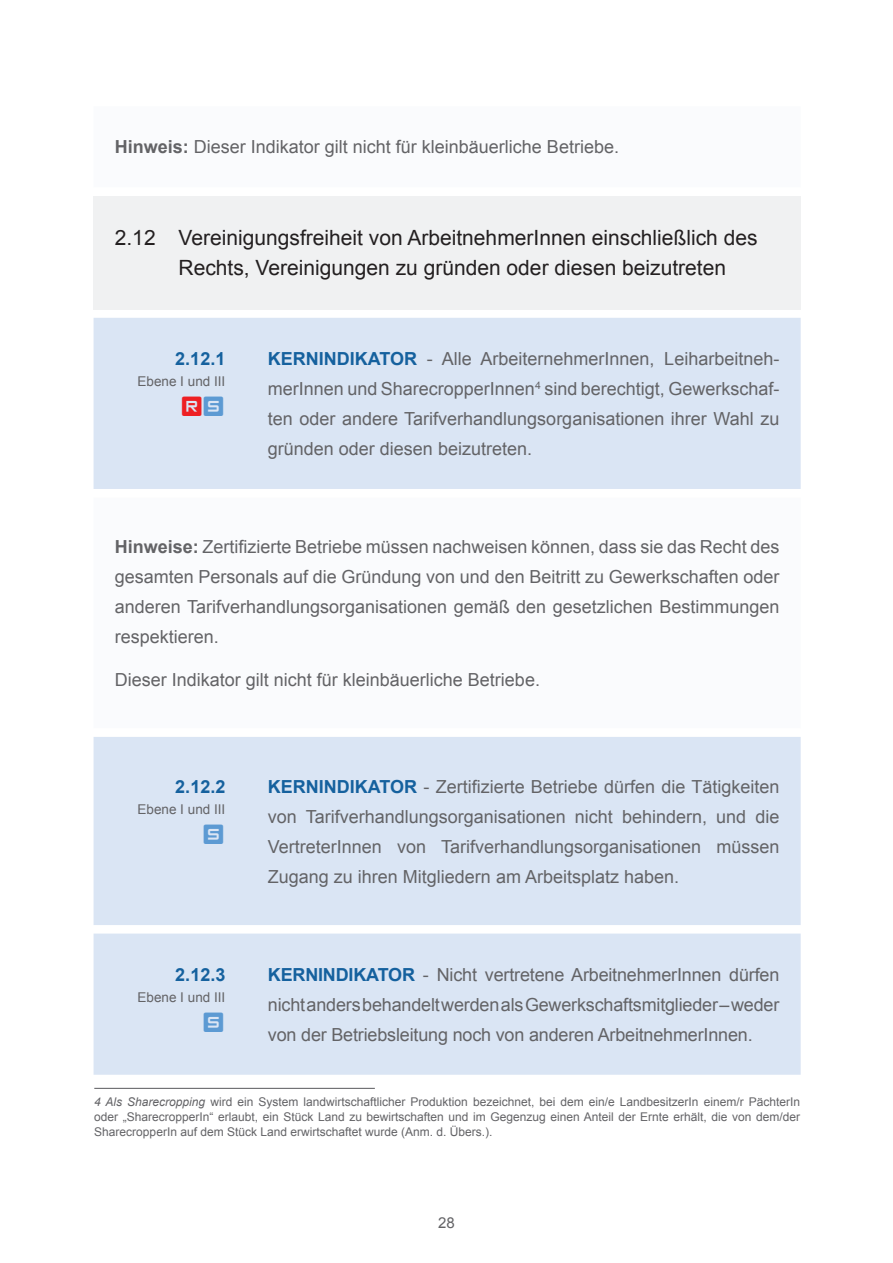
<style>
.page{position:relative;width:893px;height:1263px;background:#fff}
.page>*{position:absolute;margin:0;border:0;box-sizing:border-box;transform-origin:0 0}
.t1{font:34.5px "Curved Square";color:#ee1f23}
.t2{font:34.5px "Curved Square";color:#5c9ad3}
.t3{font:21px/30px "Arial";color:#231f20}
.t4{font:18px/30px "Arial";color:#636366;text-align:justify}
.t5{font:700 18px "Arial";color:#15619e}
.t6{font:15px "Arial";color:#636366}
.t7{font:13.5px "Arial";color:#636366}
.t8{font:12px/15px "Arial";color:#636366;text-align:justify}
.s1{font-weight:700}
.s2{color:#5c9ad3}
.s3{font-weight:700;color:#15619e}
.s4{font-style:italic}
</style>
<div class="page">
<div style="left:94px;top:196px;width:707px;height:113px;background:#f0f1f2"></div>
<svg style="left:94px;top:318px;width:707px;height:757px;fill:#dae5f4"></svg>
<hr style="left:94px;top:1088px;width:281px;height:1px;background:#636366">
<p class="t4" style="left:115px;top:132px;width:506px"><span class="s1">Hinweis:</span> Dieser Indikator gilt nicht für kleinbäuerliche Betriebe.</p>
<p class="t3" style="left:179px;top:223px;width:580px;text-indent:-64px">2.12 Vereinigungsfreiheit von ArbeitnehmerInnen einschließlich des<br>Rechts, Vereinigungen zu gründen oder diesen beizutreten</p>
<p class="t5" style="left:175px;top:346px;width:52px">2.12.1</p>
<p class="t7" style="left:138px;top:372px;width:89px">Ebene I und III</p>
<h1 class="t1" style="left:182px;top:384px;width:45px">r<span class="s2">s</span></h1>
<p class="t4" style="left:268px;top:343px;width:513px"><span class="s3">KERNINDIKATOR</span> - Alle ArbeiternehmerInnen, Leiharbeitneh&shy;merInnen und SharecropperInnen<sup>4</sup> sind berechtigt, Gewerkschaf&shy;ten oder andere Tarifverhandlungsorganisationen ihrer Wahl zu gründen oder diesen beizutreten.</p>
<p class="t4" style="left:115px;top:532px;width:666px"><span class="s1">Hinweise:</span> Zertifizierte Betriebe müssen nachweisen können, dass sie das Recht des gesamten Personals auf die Gründung von und den Beitritt zu Gewerkschaften oder anderen Tarifverhandlungsorganisationen gemäß den gesetzlichen Bestimmungen respektieren.</p>
<p class="t4" style="left:115px;top:664px;width:427px">Dieser Indikator gilt nicht für kleinbäuerliche Betriebe.</p>
<p class="t5" style="left:175px;top:773px;width:52px">2.12.2</p>
<p class="t7" style="left:138px;top:799px;width:89px">Ebene I und III</p>
<h1 class="t2" style="left:204px;top:811px;width:23px">s</h1>
<p class="t5" style="left:175px;top:962px;width:52px">2.12.3</p>
<p class="t7" style="left:138px;top:988px;width:89px">Ebene I und III</p>
<h1 class="t2" style="left:204px;top:1000px;width:23px">s</h1>
<p class="t4" style="left:268px;top:771px;width:513px"><span class="s3">KERNINDIKATOR</span> - Zertifizierte Betriebe dürfen die Tätigkeiten von Tarifverhandlungsorganisationen nicht behindern, und die VertreterInnen von Tarifverhandlungsorganisationen müssen Zugang zu ihren Mitgliedern am Arbeitsplatz haben.</p>
<p class="t4" style="left:268px;top:959px;width:513px"><span class="s3">KERNINDIKATOR</span> - Nicht vertretene ArbeitnehmerInnen dürfen nicht anders behandelt werden als Gewerkschaftsmitglieder – weder von der Betriebsleitung noch von anderen ArbeitnehmerInnen.</p>
<p class="t8" style="left:94px;top:1094px;width:707px"><span class="s4">4 Als Sharecropping</span> wird ein System landwirtschaftlicher Produktion bezeichnet, bei dem ein/e LandbesitzerIn einem/r PächterIn oder „SharecropperIn“ erlaubt, ein Stück Land zu bewirtschaften und im Gegenzug einen Anteil der Ernte erhält, die von dem/der SharecropperIn auf dem Stück Land erwirtschaftet wurde (Anm. d. Übers.).</p>
<p class="t6" style="left:438px;top:1212px;width:18px">28</p>
</div>
